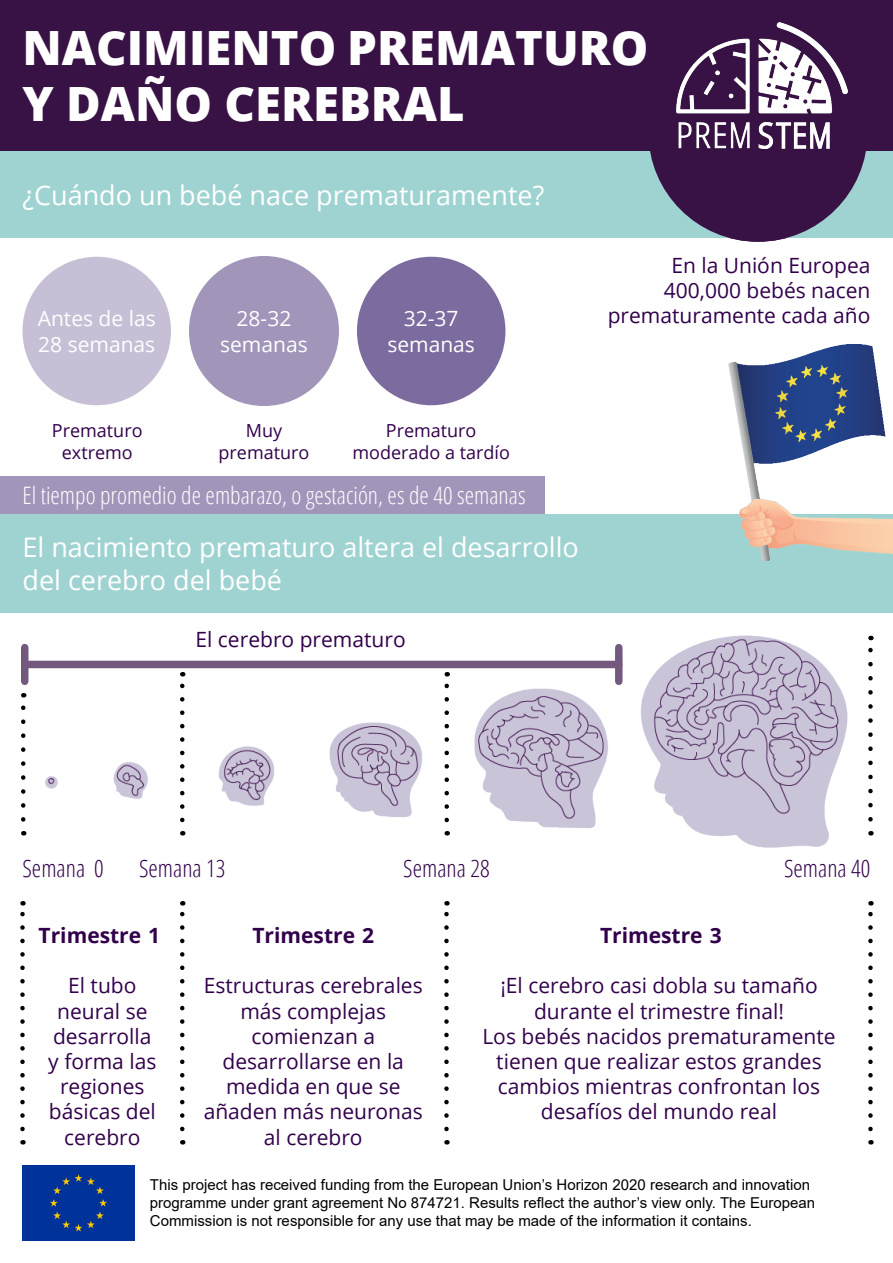
<style>
.page{position:relative;width:893px;height:1263px;background:#fff}
.page>*{position:absolute;margin:0;border:0;box-sizing:border-box;transform-origin:0 0}
.t1{font:800 47.25px/56.7px "Open Sans";color:#fff}
.t2{font:27px/32.4px "Open Sans";color:#fff}
.t3{font:300 24px "Open Sans Condensed";color:#fff}
.t4{font:300 24px "Open Sans Condensed";color:#32004b}
.t5{font:21px/25.2px "Open Sans";color:#32004b;text-align:center}
.t6{font:21px/25.2px "Open Sans";color:#fff;text-align:center}
.t7{font:700 21px "Open Sans";color:#32004b}
.t8{font:18px/21.6px "Open Sans";color:#32004b;text-align:center}
.t9{font:15px/18px "Arial";color:#000}
</style>
<div class="page">
<div style="left:0;top:0;width:893px;height:151px;background:#381145"></div>
<div style="left:23px;top:1165px;width:112px;height:75px;background:#039"></div>
<div style="left:0;top:152px;width:893px;height:86px;background:#9fd3d1"></div>
<div style="left:648px;top:23px;width:220px;height:219px;background:#381145;border-radius:50%"></div>
<img style="left:676px;top:23px;width:172px;height:125px">
<div style="left:0;top:514px;width:893px;height:98px;background:#9fd3d1"></div>
<div style="left:22px;top:257px;width:149px;height:148px;background:#c7bfd5;border-radius:50%"></div>
<div style="left:190px;top:257px;width:148px;height:148px;background:#a195ba;border-radius:50%"></div>
<div style="left:357px;top:257px;width:148px;height:148px;background:#7c6b9e;border-radius:50%"></div>
<div style="left:0;top:476px;width:544px;height:38px;background:#a195ba"></div>
<img style="left:46px;top:636px;width:802px;height:212px">
<svg style="left:21px;top:693px;width:5px;height:126px"></svg>
<svg style="left:868px;top:636px;width:5px;height:183px"></svg>
<svg style="left:444px;top:672px;width:5px;height:148px"></svg>
<svg style="left:180px;top:672px;width:4px;height:148px"></svg>
<svg style="left:180px;top:901px;width:4px;height:228px"></svg>
<svg style="left:444px;top:901px;width:5px;height:228px"></svg>
<svg style="left:868px;top:901px;width:5px;height:228px"></svg>
<svg style="left:20px;top:901px;width:5px;height:228px"></svg>
<div style="left:25px;top:661px;width:594px;height:7px;background:#74587d"></div>
<div style="left:21px;top:648px;width:7px;height:33px;background:#74587d"></div>
<div style="left:615px;top:648px;width:7px;height:33px;background:#74587d"></div>
<img style="left:728px;top:344px;width:165px;height:218px">
<h1 class="t1" style="left:22px;top:17px;width:627px">NACIMIENTO PREMATURO<br>Y DAÑO CEREBRAL</h1>
<p class="t2" style="left:22px;top:178px;width:523px">¿Cuándo un bebé nace prematuramente?</p>
<p class="t6" style="left:38px;top:306px;width:119px;text-align:left">Antes de las<br>28 semanas</p>
<p class="t6" style="left:220px;top:306px;width:89px">28-32 semanas</p>
<p class="t8" style="left:52px;top:419px;width:92px">Prematuro extremo</p>
<p class="t8" style="left:219px;top:419px;width:92px">Muy prematuro</p>
<p class="t6" style="left:387px;top:306px;width:89px">32-37 semanas</p>
<p class="t8" style="left:352px;top:419px;width:159px">Prematuro moderado a tardío</p>
<p class="t3" style="left:22px;top:479px;width:505px">El tiempo promedio de embarazo, o gestación, es de 40 semanas</p>
<p class="t2" style="left:22px;top:530px;width:558px">El nacimiento prematuro altera el desarrollo del cerebro del bebé</p>
<p class="t5" style="left:196px;top:626px;width:212px">El cerebro prematuro</p>
<p class="t5" style="left:608px;top:252px;width:264px;text-align:right">En la Unión Europea<br>400,000 bebés nacen prematuramente cada año</p>
<p class="t4" style="left:22px;top:852px;width:83px">Semana 0</p>
<p class="t4" style="left:139px;top:852px;width:88px">Semana 13</p>
<p class="t4" style="left:403px;top:852px;width:88px">Semana 28</p>
<p class="t4" style="left:784px;top:852px;width:88px">Semana 40</p>
<p class="t7" style="left:39px;top:920px;width:123px">Trimestre 1</p>
<p class="t7" style="left:252px;top:920px;width:123px">Trimestre 2</p>
<p class="t7" style="left:600px;top:920px;width:123px">Trimestre 3</p>
<p class="t5" style="left:482px;top:972px;width:355px">¡El cerebro casi dobla su tamaño durante el trimestre final!<br>Los bebés nacidos prematuramente tienen que realizar estos grandes cambios mientras confrontan los desafíos del mundo real</p>
<p class="t5" style="left:48px;top:972px;width:110px">El tubo neural se desarrolla y forma las regiones básicas del cerebro</p>
<p class="t5" style="left:204px;top:972px;width:221px">Estructuras cerebrales más complejas comienzan a desarrollarse en la medida en que se añaden más neuronas al cerebro</p>
<p class="t9" style="left:150px;top:1176px;width:667px">This project has received funding from the European Union’s Horizon 2020 research and innovation programme under grant agreement No 874721. Results reflect the author’s view only. The European<br>Commission is not responsible for any use that may be made of the information it contains.</p>
</div>
